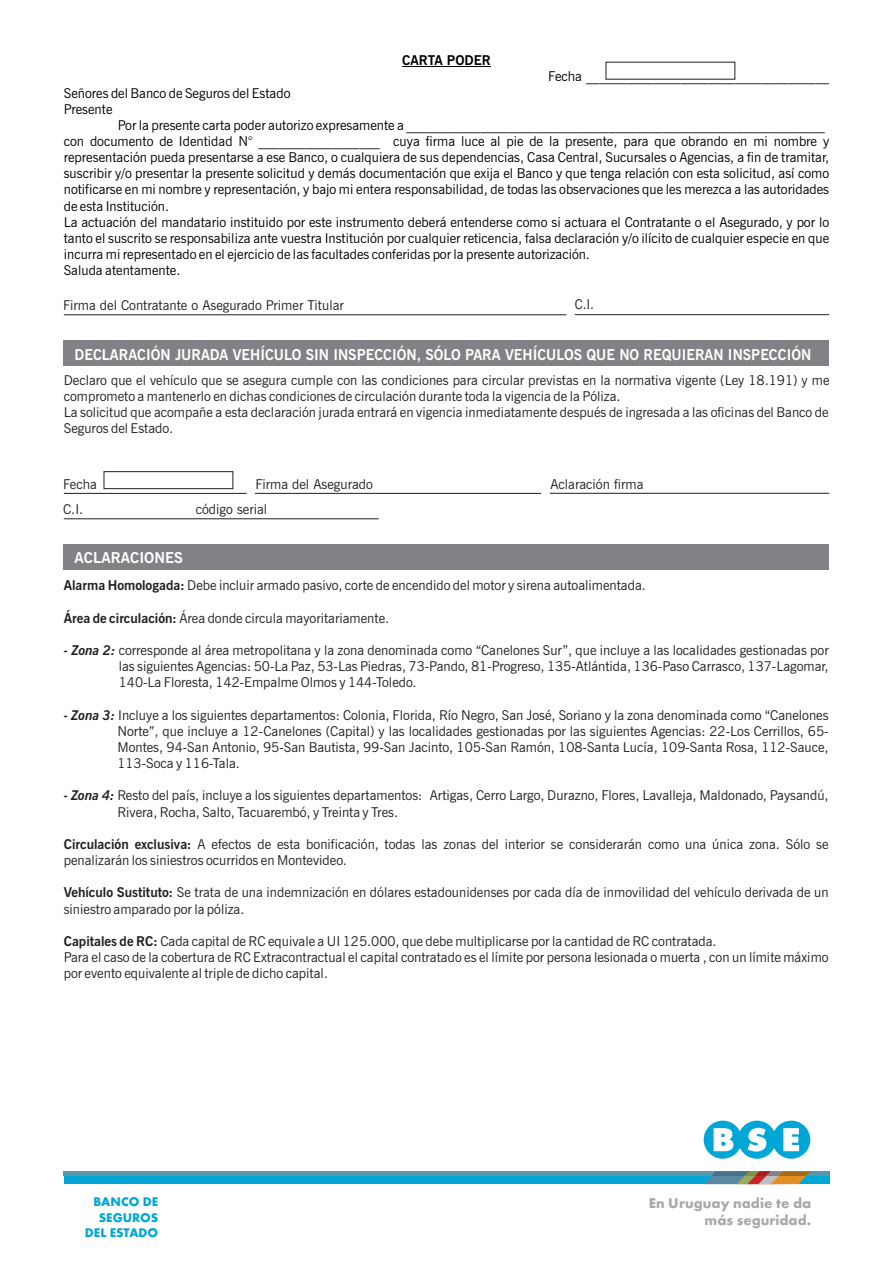
<style>
.page{position:relative;width:893px;height:1263px;background:#fff}
.page>*{position:absolute;margin:0;border:0;box-sizing:border-box;transform-origin:0 0}
.t1{font:700 15px "News Gothic BT";color:#fff;scale:.95 1}
.t2{font:700 15px "News Gothic BT";color:#fff}
.t3{font:14.7px/17.2px "Futura T Bold";color:#a7a9ac;text-align:right}
.t4{font:13.5px/16.2px "News Gothic BT";color:#231f20}
.t5{font:13.5px/16.2px "News Gothic BT";color:#000}
.t6{font:700 13.5px "News Gothic BT";color:#000}
.t7{font:13.5px "News Gothic BT";color:#231f20;scale:.96 1}
.t8{font:13.05px/15.3px "Futura T Bold";color:#00a6d6;text-align:right}
.s1{font-weight:700}
.s2{font-weight:700;font-style:italic}
</style>
<div class="page">
<hr style="left:402px;top:66px;width:89px;height:1px;background:#000">
<hr style="left:64px;top:314px;width:502px;height:1px;background:#231f20">
<hr style="left:575px;top:314px;width:254px;height:1px;background:#231f20">
<div style="left:64px;top:544px;width:765px;height:26px;background:#808285"></div>
<div style="left:64px;top:340px;width:765px;height:26px;background:#808285"></div>
<hr style="left:255px;top:493px;width:286px;height:1px;background:#231f20">
<hr style="left:64px;top:493px;width:183px;height:1px;background:#231f20">
<hr style="left:550px;top:493px;width:279px;height:1px;background:#231f20">
<hr style="left:64px;top:518px;width:315px;height:1px;background:#231f20">
<div style="left:64px;top:1171px;width:765px;height:13px;background:#00a6d6"></div>
<div style="left:704px;top:1121px;width:38px;height:38px;background:#00a6d6;border-radius:50%"></div>
<div style="left:772px;top:1121px;width:38px;height:38px;background:#00a6d6;border-radius:50%"></div>
<div style="left:738px;top:1121px;width:38px;height:38px;background:#00a6d6;border-radius:50%"></div>
<svg style="left:714px;top:1128px;width:19px;height:23px"></svg>
<svg style="left:748px;top:1128px;width:18px;height:23px"></svg>
<svg style="left:783px;top:1128px;width:16px;height:23px"></svg>
<div style="left:64px;top:1171px;width:765px;height:5px;background:#5998ab"></div>
<svg style="left:704px;top:1171px;width:106px;height:13px"></svg>
<div style="left:104px;top:471px;width:129px;height:18px;border:1px solid #231f20"></div>
<p class="t6" style="left:402px;top:55px;width:90px">CARTA PODER</p>
<p class="t5" style="left:548px;top:70px;width:282px">Fecha ____________________________________</p>
<p class="t5" style="left:64px;top:86px;width:228px">Señores del Banco de Seguros del Estado<br>Presente</p>
<p class="t5" style="left:64px;top:118px;width:767px;text-indent:54px">Por la presente carta poder autorizo expresamente a ______________________________________________________________ con documento de Identidad N° __________________ cuya firma luce al pie de la presente, para que obrando en mi nombre y representación pueda presentarse a ese Banco, o cualquiera de sus dependencias, Casa Central, Sucursales o Agencias, a fin de tramitar, suscribir y/o presentar la presente solicitud y demás documentación que exija el Banco y que tenga relación con esta solicitud, así como notificarse en mi nombre y representación, y bajo mi entera responsabilidad, de todas las observaciones que les merezca a las autoridades de esta Institución.<br>La actuación del mandatario instituido por este instrumento deberá entenderse como si actuara el Contratante o el Asegurado, y por lo tanto el suscrito se responsabiliza ante vuestra Institución por cualquier reticencia, falsa declaración y/o ilícito de cualquier especie en que incurra mi representado en el ejercicio de las facultades conferidas por la presente autorización.<br>Saluda atentamente.</p>
<p class="t4" style="left:63px;top:298px;width:282px">Firma del Contratante o Asegurado Primer Titular</p>
<p class="t7" style="left:575px;top:299px;width:22px">C.I.</p>
<p class="t1" style="left:75px;top:348px;width:777px">DECLARACIÓN JURADA VEHÍCULO SIN INSPECCIÓN, SÓLO PARA VEHÍCULOS QUE NO REQUIERAN INSPECCIÓN</p>
<p class="t4" style="left:64px;top:373px;width:767px">Declaro que el vehículo que se asegura cumple con las condiciones para circular previstas en la normativa vigente (Ley 18.191) y me comprometo a mantenerlo en dichas condiciones de circulación durante toda la vigencia de la Póliza.<br>La solicitud que acompañe a esta declaración jurada entrará en vigencia inmediatamente después de ingresada a las oficinas del Banco de Seguros del Estado.</p>
<p class="t4" style="left:63px;top:477px;width:35px">Fecha</p>
<p class="t4" style="left:255px;top:477px;width:119px">Firma del Asegurado</p>
<p class="t4" style="left:550px;top:477px;width:95px">Aclaración firma</p>
<p class="t4" style="left:63px;top:502px;width:22px">C.I.</p>
<p class="t4" style="left:196px;top:502px;width:73px">código serial</p>
<p class="t2" style="left:75px;top:552px;width:110px">ACLARACIONES</p>
<p class="t4" style="left:64px;top:579px;width:584px"><span class="s1">Alarma Homologada:</span> Debe incluir armado pasivo, corte de encendido del motor y sirena autoalimentada.</p>
<p class="t4" style="left:64px;top:611px;width:327px"><span class="s1">Área de circulación:</span> Área donde circula mayoritariamente.</p>
<p class="t4" style="left:119px;top:643px;width:711px;text-align:justify;text-indent:-55px"><span class="s2">- Zona 2:</span> corresponde al área metropolitana y la zona denominada como “Canelones Sur”, que incluye a las localidades gestionadas por las siguientes Agencias: 50-La Paz, 53-Las Piedras, 73-Pando, 81-Progreso, 135-Atlántida, 136-Paso Carrasco, 137-Lagomar, 140-La Floresta, 142-Empalme Olmos y 144-Toledo.</p>
<p class="t4" style="left:117px;top:708px;width:713px;text-align:justify;text-indent:-54px"><span class="s2">- Zona 3:</span> Incluye a los siguientes departamentos: Colonia, Florida, Río Negro, San José, Soriano y la zona denominada como “Canelones Norte”, que incluye a 12-Canelones (Capital) y las localidades gestionadas por las siguientes Agencias: 22-Los Cerrillos, 65- Montes, 94-San Antonio, 95-San Bautista, 99-San Jacinto, 105-San Ramón, 108-Santa Lucía, 109-Santa Rosa, 112-Sauce, 113-Soca y 116-Tala.</p>
<p class="t4" style="left:117px;top:789px;width:713px;text-indent:-54px"><span class="s2">- Zona 4:</span> Resto del país, incluye a los siguientes departamentos: Artigas, Cerro Largo, Durazno, Flores, Lavalleja, Maldonado, Paysandú,<br>Rivera, Rocha, Salto, Tacuarembó, y Treinta y Tres.</p>
<p class="t4" style="left:64px;top:837px;width:766px"><span class="s1">Circulación exclusiva:</span> A efectos de esta bonificación, todas las zonas del interior se considerarán como una única zona. Sólo se penalizarán los siniestros ocurridos en Montevideo.</p>
<p class="t4" style="left:64px;top:886px;width:766px"><span class="s1">Vehículo Sustituto:</span> Se trata de una indemnización en dólares estadounidenses por cada día de inmovilidad del vehículo derivada de un siniestro amparado por la póliza.</p>
<p class="t4" style="left:64px;top:934px;width:766px"><span class="s1">Capitales de RC:</span> Cada capital de RC equivale a UI 125.000, que debe multiplicarse por la cantidad de RC contratada.<br>Para el caso de la cobertura de RC Extracontractual el capital contratado es el límite por persona lesionada o muerta , con un límite máximo por evento equivalente al triple de dicho capital.</p>
<p class="t8" style="left:85px;top:1195px;width:75px">BANCO DE<br>SEGUROS<br>DEL ESTADO</p>
<p class="t3" style="left:649px;top:1196px;width:164px">En Uruguay nadie te da más seguridad.</p>
</div>
